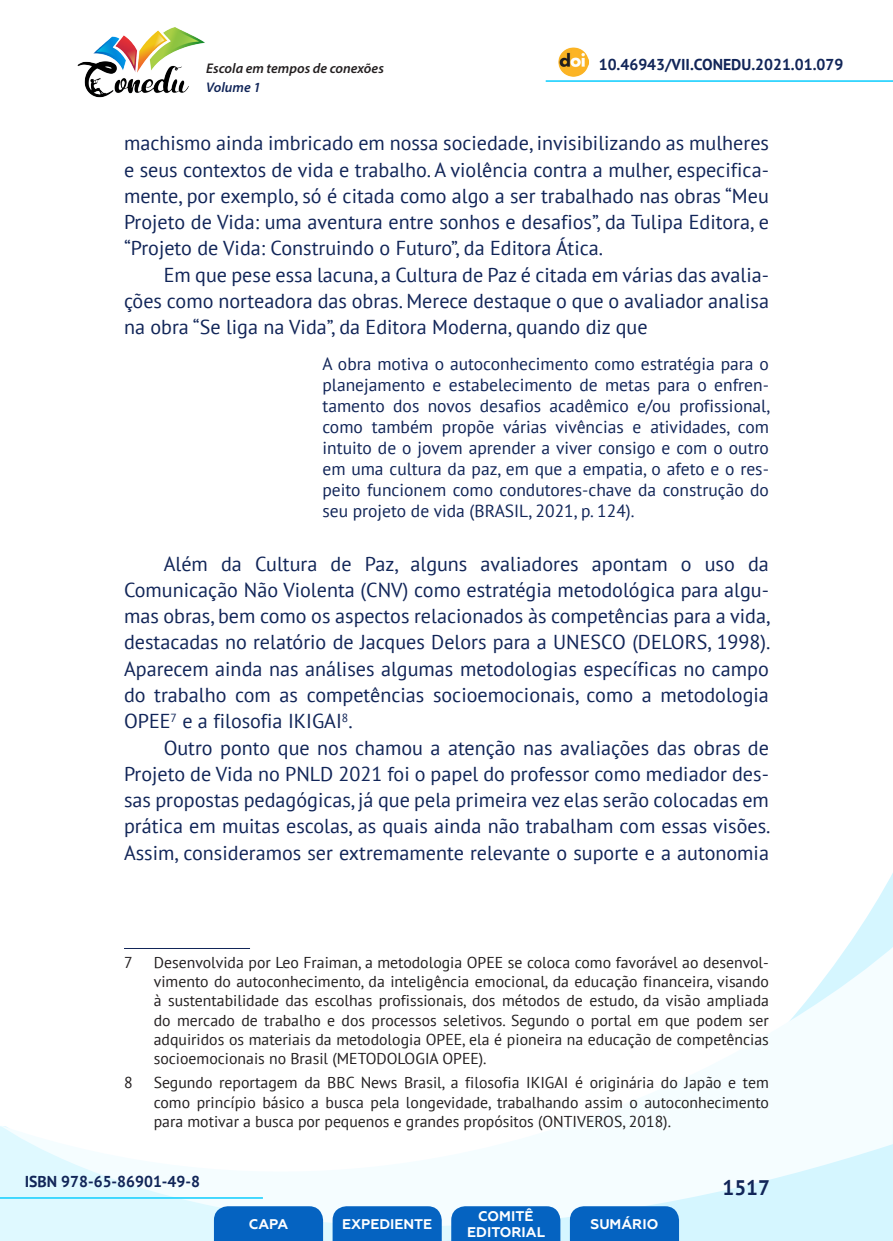
<style>
.page{position:relative;width:893px;height:1241px;background:#fff}
.page>*{position:absolute;margin:0;border:0;box-sizing:border-box;transform-origin:0 0}
.t1{font:700 21px "PT Sans";color:#112558}
._8_CORPO{font:20.12px/26.2px "PT Sans";color:#112558;text-align:justify}
._12_CITACAO{font:17.5px/21px "PT Sans";color:#112558;text-align:justify}
._13_RODAPÉ{font:15.75px/19.2px "PT Sans";color:#231f20;text-align:justify}
.t2{font:700 15.75px "PT Sans";color:#112558}
.t3{font:700 14px/16.8px "Geometria";color:#fff;text-align:center}
.t4{font:italic 600 14px "Myriad Pro";color:#231f20}
.t5{font:italic 600 14px "Myriad Pro";color:#112558}
</style>
<div class="page">
<svg style="left:848px;top:873px;width:45px;height:73px"></svg>
<svg style="left:0;top:946px;width:893px;height:294px"></svg>
<hr style="left:0;top:1196px;width:263px;height:2px;background:#2dd4fe">
<hr style="left:546px;top:80px;width:347px;height:2px;background:#2dd4fe">
<img style="left:559px;top:47px;width:30px;height:30px">
<img style="left:77px;top:27px;width:128px;height:71px">
<svg style="left:214px;top:1205px;width:109px;height:35px;background:#126bc4"></svg>
<svg style="left:333px;top:1205px;width:109px;height:35px;background:#126bc4"></svg>
<svg style="left:451px;top:1205px;width:109px;height:35px;background:#126bc4"></svg>
<svg style="left:570px;top:1205px;width:109px;height:35px;background:#116bc4"></svg>
<hr style="left:124px;top:947px;width:126px;height:1px;background:#112558">
<p class="t4" style="left:206px;top:59px;width:179px">Escola em tempos de conexões</p>
<p class="t2" style="left:599px;top:54px;width:246px">10.46943/VII.CONEDU.2021.01.079</p>
<p class="t5" style="left:206px;top:78px;width:56px">Volume 1</p>
<p class="_8_CORPO" style="left:124px;top:130px;width:646px">machismo ainda imbricado em nossa sociedade, invisibilizando as mulheres e seus contextos de vida e trabalho. A violência contra a mulher, especifica&shy;mente, por exemplo, só é citada como algo a ser trabalhado nas obras “Meu Projeto de Vida: uma aventura entre sonhos e desafios”, da Tulipa Editora, e “Projeto de Vida: Construindo o Futuro”, da Editora Ática.</p>
<p class="_8_CORPO" style="left:124px;top:261px;width:646px;text-indent:40px">Em que pese essa lacuna, a Cultura de Paz é citada em várias das avalia&shy;ções como norteadora das obras. Merece destaque o que o avaliador analisa na obra “Se liga na Vida”, da Editora Moderna, quando diz que</p>
<p class="_12_CITACAO" style="left:322px;top:353px;width:449px">A obra motiva o autoconhecimento como estratégia para o planejamento e estabelecimento de metas para o enfren&shy;tamento dos novos desafios acadêmico e/ou profissional, como também propõe várias vivências e atividades, com intuito de o jovem aprender a viver consigo e com o outro em uma cultura da paz, em que a empatia, o afeto e o res&shy;peito funcionem como condutores-chave da construção do seu projeto de vida (BRASIL, 2021, p. 124).</p>
<p class="_8_CORPO" style="left:124px;top:550px;width:648px;text-indent:40px">Além da Cultura de Paz, alguns avaliadores apontam o uso da Comunicação Não Violenta (CNV) como estratégia metodológica para algu&shy;mas obras, bem como os aspectos relacionados às competências para a vida, destacadas no relatório de Jacques Delors para a UNESCO (DELORS, 1998).<br>Aparecem ainda nas análises algumas metodologias específicas no campo do trabalho com as competências socioemocionais, como a metodologia OPEE<sup>7</sup> e a filosofia IKIGAI<sup>8</sup>.</p>
<p class="_8_CORPO" style="left:124px;top:733px;width:648px;text-indent:40px">Outro ponto que nos chamou a atenção nas avaliações das obras de Projeto de Vida no PNLD 2021 foi o papel do professor como mediador des&shy;sas propostas pedagógicas, já que pela primeira vez elas serão colocadas em prática em muitas escolas, as quais ainda não trabalham com essas visões.<br>Assim, consideramos ser extremamente relevante o suporte e a autonomia</p>
<p class="_13_RODAPÉ" style="left:124px;top:952px;width:10px">7</p>
<p class="_13_RODAPÉ" style="left:154px;top:952px;width:617px">Desenvolvida por Leo Fraiman, a metodologia OPEE se coloca como favorável ao desenvol&shy;vimento do autoconhecimento, da inteligência emocional, da educação financeira, visando à sustentabilidade das escolhas profissionais, dos métodos de estudo, da visão ampliada do mercado de trabalho e dos processos seletivos. Segundo o portal em que podem ser adquiridos os materiais da metodologia OPEE, ela é pioneira na educação de competências socioemocionais no Brasil (METODOLOGIA OPEE).</p>
<p class="_13_RODAPÉ" style="left:124px;top:1072px;width:10px">8</p>
<p class="_13_RODAPÉ" style="left:154px;top:1072px;width:617px">Segundo reportagem da BBC News Brasil, a filosofia IKIGAI é originária do Japão e tem como princípio básico a busca pela longevidade, trabalhando assim o autoconhecimento para motivar a busca por pequenos e grandes propósitos (ONTIVEROS, 2018).</p>
<p class="t2" style="left:25px;top:1170px;width:177px">ISBN 978-65-86901-49-8</p>
<p class="t3" style="left:249px;top:1215px;width:41px">CAPA</p>
<p class="t3" style="left:342px;top:1215px;width:92px">EXPEDIENTE</p>
<p class="t3" style="left:467px;top:1207px;width:79px">COMITÊ<br>EDITORIAL</p>
<p class="t3" style="left:590px;top:1215px;width:69px">SUMÁRIO</p>
<p class="t1" style="left:722px;top:1173px;width:49px">1517</p>
</div>
